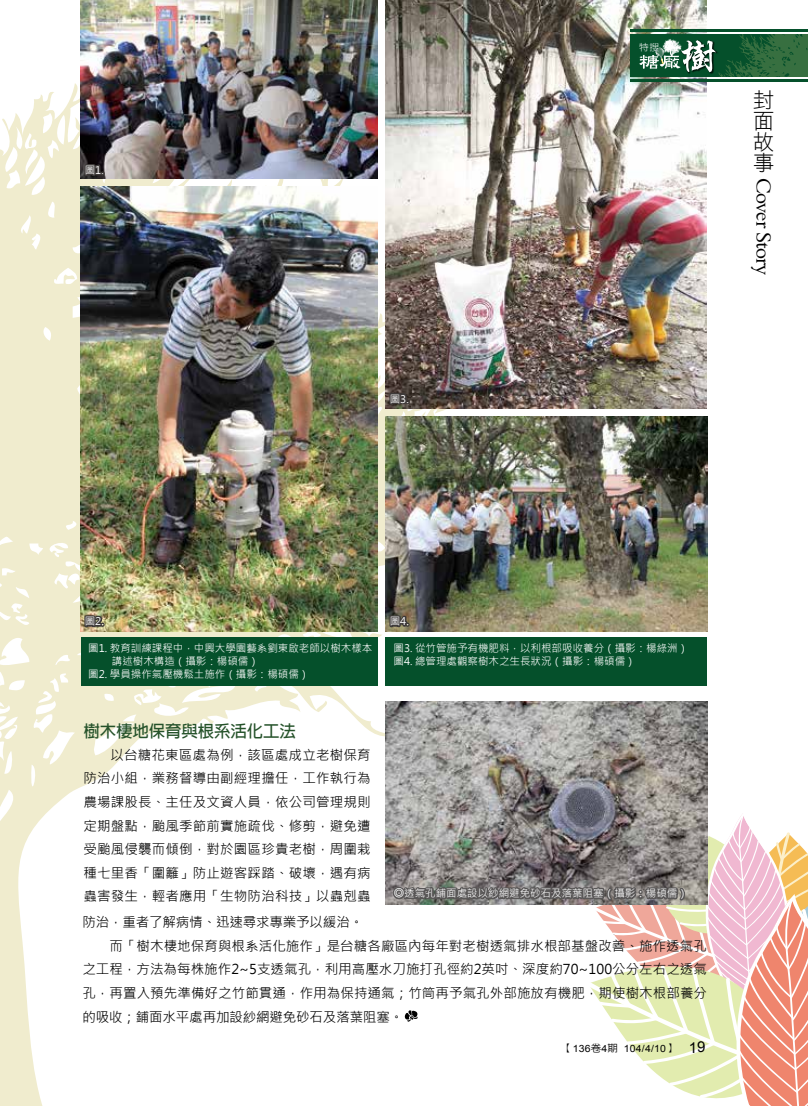
<style>
.page{position:relative;width:808px;height:1106px;background:#fff}
.page>*{position:absolute;margin:0;border:0;box-sizing:border-box;transform-origin:0 0}
.t1{font:21px "Aldine 401 BT Roman A";letter-spacing:-.04em;color:#000}
.t2{font:21px/21px "DF Hei Lt HKP BF";color:#000;text-align:justify}
.t3{font:700 16.5px "Lin Gothic";letter-spacing:-.01em;color:#25522a}
.t4{font:13.5px/23.7px "Microsoft Jheng Hei";letter-spacing:.005em;color:#000;text-align:justify}
.t5{font:10.5px/12.8px "Microsoft Jheng Hei";color:#fff}
.t6{font:10.05px "Arial";letter-spacing:.02em;color:#000;scale:1.05 1}
.t7{font:300 9.15px "Lin Gothic";color:#fff;scale:1.05 1}
.s1{font-family:"DF Hei Lt HKP BF"}
.s2{font-family:"Lin Gothic";font-weight:500}
.s3{font-size:15px}
</style>
<div class="page">
<img style="left:0;top:0;width:808px;height:1106px">
<p class="t5" style="left:85px;top:164px;width:21px">圖1.</p>
<p class="t5" style="left:390px;top:392px;width:21px">圖3.</p>
<p class="t7" style="left:639px;top:43px;width:20px">特搜</p>
<h1 class="t2" style="left:753px;top:89px;width:22px">封面故事</h1>
<h1 class="t1" style="left:776px;top:178px;width:98px;rotate:90deg">Cover Story</h1>
<p class="t5" style="left:85px;top:615px;width:21px">圖2.</p>
<p class="t5" style="left:88px;top:642px;width:286px">圖1. 教育訓練課程中，中興大學園藝系劉東啟老師以樹木樣本　　 講述樹木構造（攝影：楊碩儒）<br>圖2. 學員操作氣壓機鬆土施作（攝影：楊碩儒）</p>
<p class="t3" style="left:83px;top:722px;width:214px">樹木棲地保育與根系活化工法</p>
<p class="t4" style="left:83px;top:743px;width:289px;text-indent:27px">以台糖花東區處為例，該區處成立老樹保育防治小組，業務督導由副經理擔任，工作執行為農場課股長、主任及文資人員，依公司管理規則定期盤點，颱風季節前實施疏伐、修剪，避免遭受颱風侵襲而傾倒，對於園區珍貴老樹，周圍栽種七里香「圍籬」防止遊客踩踏、破壞，遇有病蟲害發生，輕者應用「生物防治科技」以蟲剋蟲</p>
<p class="t5" style="left:390px;top:615px;width:21px">圖4.</p>
<p class="t5" style="left:393px;top:642px;width:296px">圖3. 從竹管施予有機肥料，以利根部吸收養分（攝影：楊綠洲）圖4. 總管理處觀察樹木之生長狀況（攝影：楊碩儒）</p>
<p class="t5" style="left:394px;top:887px;width:295px"><span class="s1">◎</span>透氣孔鋪面處設以紗網避免砂石及落葉阻塞（攝影：楊碩儒）</p>
<p class="t4" style="left:82px;top:910px;width:282px">防治，重者了解病情、迅速尋求專業予以緩治。</p>
<p class="t4" style="left:109px;top:933px;width:599px">而「樹木棲地保育與根系活化施作」是台糖各廠區內每年對老樹透氣排水根部基盤改善、施作透氣孔</p>
<p class="t4" style="left:82px;top:957px;width:626px">之工程，方法為每株施作2~5支透氣孔，利用高壓水刀施打孔徑約2英吋、深度約70~100公分左右之透氣</p>
<p class="t4" style="left:82px;top:981px;width:626px">孔，再置入預先準備好之竹節貫通，作用為保持通氣；竹筒再予氣孔外部施放有機肥，期使樹木根部養分</p>
<p class="t4" style="left:82px;top:1004px;width:322px">的吸收；鋪面水平處再加設紗網避免砂石及落葉阻塞。</p>
<p class="t6" style="left:562px;top:1041px;width:138px"><span class="s2">【</span>136<span class="s2">卷</span>4<span class="s2">期</span> 104/4/10<span class="s2">】</span> <span class="s3">19</span></p>
</div>
